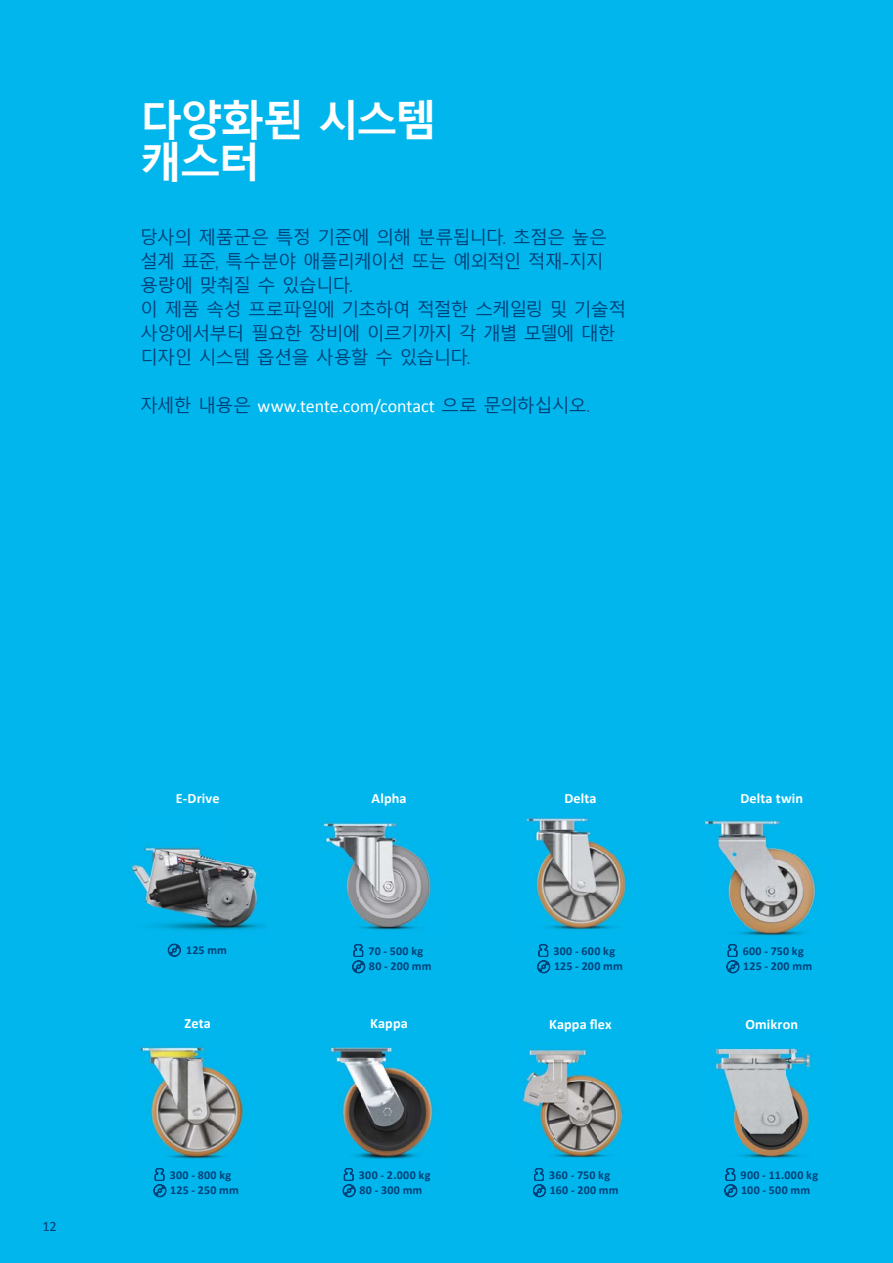
<style>
.page{position:relative;width:893px;height:1263px;background:#00b6ed}
.page>*{position:absolute;margin:0;border:0;box-sizing:border-box;transform-origin:0 0}
.t1{font:700 42px/42px "Malgun Gothic";letter-spacing:-.07em;color:#fff}
.t2{font:18px/24px "Malgun Gothic";letter-spacing:-.055em;color:#004179}
.t3{font:18px "Calibri";letter-spacing:-.005em;color:#fff}
.t4{font:700 14.25px "Calibri";letter-spacing:.01em;color:#fff}
.t5{font:14.25px "Calibri";color:#004179}
.t6{font:700 12px/15px "Calibri";letter-spacing:.02em;color:#004179}
.s1{font-family:"Malgun Gothic";color:#004179}
</style>
<div class="page">
<img style="left:129px;top:844px;width:137px;height:100px">
<img style="left:319px;top:822px;width:114px;height:108px">
<img style="left:526px;top:813px;width:104px;height:117px">
<img style="left:704px;top:820px;width:112px;height:116px">
<img style="left:139px;top:1043px;width:105px;height:116px">
<img style="left:327px;top:1046px;width:107px;height:113px">
<img style="left:521px;top:1048px;width:102px;height:111px">
<img style="left:709px;top:1048px;width:102px;height:110px">
<svg style="left:726px;top:944px;width:13px;height:29px"></svg>
<svg style="left:154px;top:1168px;width:12px;height:29px"></svg>
<svg style="left:343px;top:1168px;width:12px;height:29px"></svg>
<svg style="left:724px;top:1168px;width:13px;height:29px"></svg>
<svg style="left:533px;top:1168px;width:13px;height:29px"></svg>
<svg style="left:168px;top:944px;width:13px;height:12px"></svg>
<svg style="left:352px;top:944px;width:13px;height:29px"></svg>
<svg style="left:537px;top:944px;width:13px;height:29px"></svg>
<h1 class="t1" style="left:140px;top:99px;width:298px">다양화된 시스템 캐스터</h1>
<h2 class="t2" style="left:140px;top:226px;width:488px">당사의 제품군은 특정 기준에 의해 분류됩니다. 초점은 높은 설계 표준, 특수분야 애플리케이션 또는 예외적인 적재-지지 용량에 맞춰질 수 있습니다.<br>이 제품 속성 프로파일에 기초하여 적절한 스케일링 및 기술적 사양에서부터 필요한 장비에 이르기까지 각 개별 모델에 대한 디자인 시스템 옵션을 사용할 수 있습니다.</h2>
<h2 class="t3" style="left:140px;top:395px;width:452px"><span class="s1">자세한 내용은</span> www.tente.com/contact <span class="s1">으로 문의하십시오.</span></h2>
<p class="t5" style="left:43px;top:1217px;width:16px">12</p>
<p class="t4" style="left:176px;top:789px;width:45px">E-Drive</p>
<p class="t6" style="left:186px;top:943px;width:42px">125 mm</p>
<p class="t4" style="left:185px;top:1014px;width:28px">Zeta</p>
<p class="t6" style="left:170px;top:1167px;width:71px">300 - 800 kg<br>125 - 250 mm</p>
<p class="t4" style="left:372px;top:789px;width:36px">Alpha</p>
<p class="t4" style="left:564px;top:789px;width:34px">Delta</p>
<p class="t4" style="left:740px;top:789px;width:64px">Delta twin</p>
<p class="t6" style="left:368px;top:943px;width:65px">70 - 500 kg<br>80 - 200 mm</p>
<p class="t6" style="left:553px;top:943px;width:71px">300 - 600 kg<br>125 - 200 mm</p>
<p class="t6" style="left:743px;top:943px;width:71px">600 - 750 kg<br>125 - 200 mm</p>
<p class="t4" style="left:370px;top:1014px;width:39px">Kappa</p>
<p class="t4" style="left:549px;top:1015px;width:64px">Kappa flex</p>
<p class="t4" style="left:745px;top:1015px;width:54px">Omikron</p>
<p class="t6" style="left:359px;top:1167px;width:73px">300 - 2.000 kg<br>80 - 300 mm</p>
<p class="t6" style="left:741px;top:1167px;width:79px">900 - 11.000 kg<br>100 - 500 mm</p>
<p class="t6" style="left:549px;top:1167px;width:71px">360 - 750 kg<br>160 - 200 mm</p>
</div>
